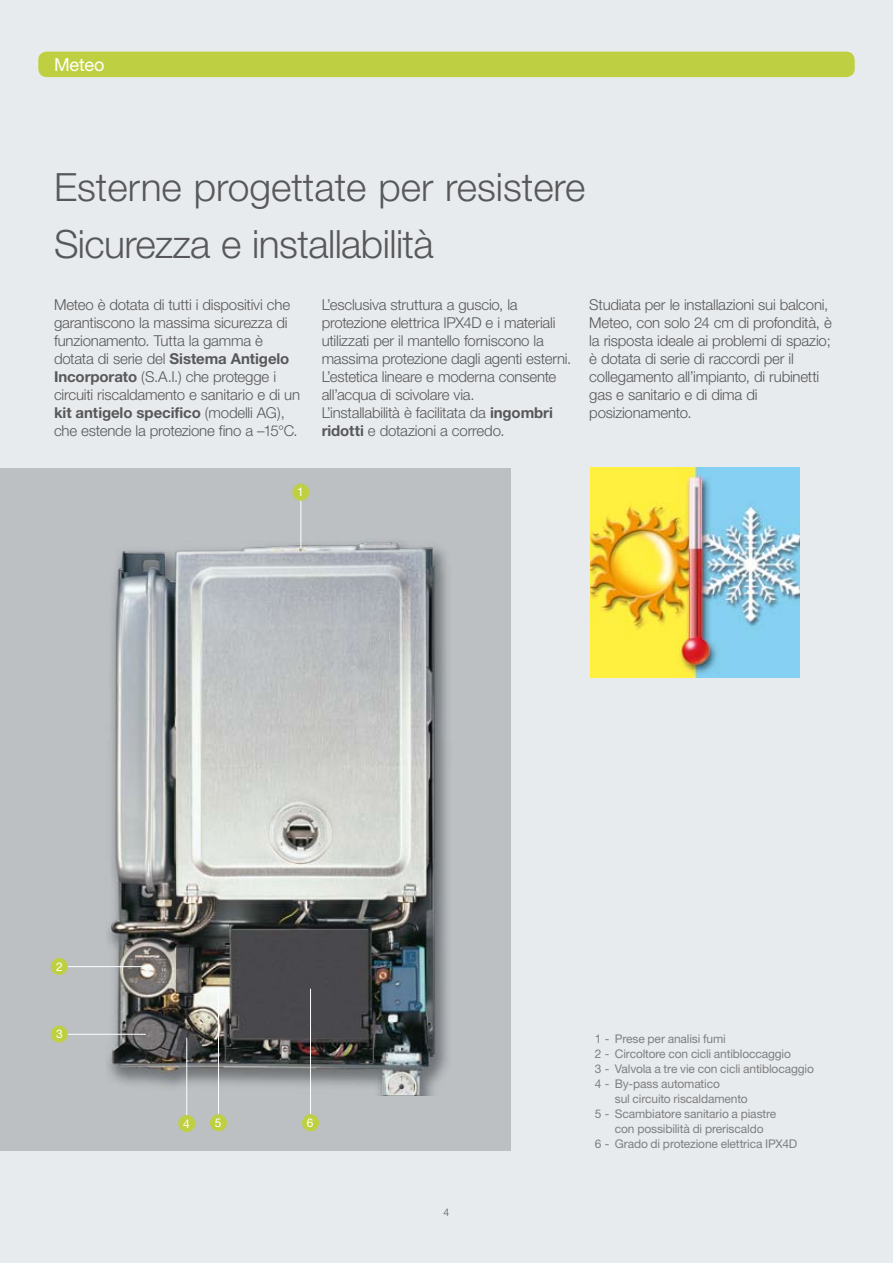
<style>
.page{position:relative;width:893px;height:1263px;background:#e8ebed}
.page>*{position:absolute;margin:0;border:0;box-sizing:border-box;transform-origin:0 0}
.t1{font:300 39px/57px "Helvetica Neue";letter-spacing:-.015em;color:#58585a}
.t2{font:18px "Helvetica Neue";letter-spacing:-.005em;color:#fff}
.t3{font:300 15px/18px "Helvetica Neue";letter-spacing:-.015em;color:#58585a}
.t4{font:12px "Helvetica Neue";letter-spacing:-.01em;color:#7e7f81}
.t5{font:12px "Helvetica Neue";color:#fff}
.t6{font:300 10.5px "Helvetica Neue";color:#58585a}
.s1{font-weight:700}
</style>
<div class="page">
<div style="left:0;top:468px;width:510px;height:682px;background:#bcc0c3"></div>
<img style="left:99px;top:534px;width:348px;height:549px">
<img style="left:112px;top:542px;width:322px;height:553px">
<div style="left:38px;top:52px;width:817px;height:25px;background:#bed041;border-radius:9px"></div>
<hr style="left:66px;top:966px;width:80px;height:1px;background:#fff">
<div style="left:51px;top:958px;width:17px;height:17px;background:#bed041;border-radius:50%"></div>
<hr style="left:66px;top:1034px;width:80px;height:1px;background:#fff">
<div style="left:51px;top:1025px;width:17px;height:17px;background:#bed041;border-radius:50%"></div>
<hr style="left:301px;top:492px;width:1px;height:55px;background:#fff">
<div style="left:292px;top:484px;width:17px;height:17px;background:#bed041;border-radius:50%"></div>
<hr style="left:186px;top:1037px;width:1px;height:78px;background:#fff">
<div style="left:178px;top:1115px;width:17px;height:17px;background:#bed041;border-radius:50%"></div>
<hr style="left:218px;top:989px;width:1px;height:125px;background:#fff">
<div style="left:210px;top:1114px;width:17px;height:17px;background:#bed041;border-radius:50%"></div>
<hr style="left:310px;top:989px;width:1px;height:125px;background:#fff">
<div style="left:302px;top:1114px;width:17px;height:17px;background:#bed041;border-radius:50%"></div>
<img style="left:591px;top:468px;width:208px;height:210px">
<p class="t2" style="left:54px;top:53px;width:52px">Meteo</p>
<h1 class="t1" style="left:54px;top:158px;width:533px">Esterne progettate per resistere<br>Sicurezza e installabilità</h1>
<p class="t3" style="left:54px;top:295px;width:248px">Meteo è dotata di tutti i dispositivi che garantiscono la massima sicurezza di funzionamento. Tutta la gamma è dotata di serie del <span class="s1">Sistema Antigelo Incorporato</span> (S.A.I.) che protegge i circuiti riscaldamento e sanitario e di un <span class="s1">kit antigelo specifico</span> (modelli AG), che estende la protezione fino a –15°C.</p>
<p class="t3" style="left:322px;top:295px;width:251px">L’esclusiva struttura a guscio, la protezione elettrica IPX4D e i materiali utilizzati per il mantello forniscono la massima protezione dagli agenti esterni.<br>L’estetica lineare e moderna consente all’acqua di scivolare via.<br>L’installabilità è facilitata da <span class="s1">ingombri ridotti</span> e dotazioni a corredo.</p>
<p class="t3" style="left:589px;top:295px;width:244px">Studiata per le installazioni sui balconi, Meteo, con solo 24 cm di profondità, è la risposta ideale ai problemi di spazio; è dotata di serie di raccordi per il collegamento all’impianto, di rubinetti gas e sanitario e di dima di posizionamento.</p>
<p class="t5" style="left:297px;top:485px;width:8px">1</p>
<p class="t5" style="left:56px;top:959px;width:8px">2</p>
<p class="t5" style="left:56px;top:1027px;width:8px">3</p>
<p class="t5" style="left:183px;top:1116px;width:8px">4</p>
<p class="t5" style="left:215px;top:1115px;width:8px">5</p>
<p class="t5" style="left:307px;top:1115px;width:8px">6</p>
<p class="t6" style="left:444px;top:1206px;width:7px">4</p>
<p class="t4" style="left:595px;top:1032px;width:132px">1 - Prese per analisi fumi</p>
<p class="t4" style="left:595px;top:1047px;width:198px">2 - Circoltore con cicli antibloccaggio</p>
<p class="t4" style="left:595px;top:1062px;width:220px">3 - Valvola a tre vie con cicli antiblocaggio</p>
<p class="t4" style="left:595px;top:1077px;width:126px">4 - By-pass automatico</p>
<p class="t4" style="left:615px;top:1092px;width:134px">sul circuito riscaldamento</p>
<p class="t4" style="left:595px;top:1107px;width:183px">5 - Scambiatore sanitario a piastre</p>
<p class="t4" style="left:615px;top:1122px;width:150px">con possibilità di preriscaldo</p>
<p class="t4" style="left:595px;top:1137px;width:204px">6 - Grado di protezione elettrica IPX4D</p>
</div>
